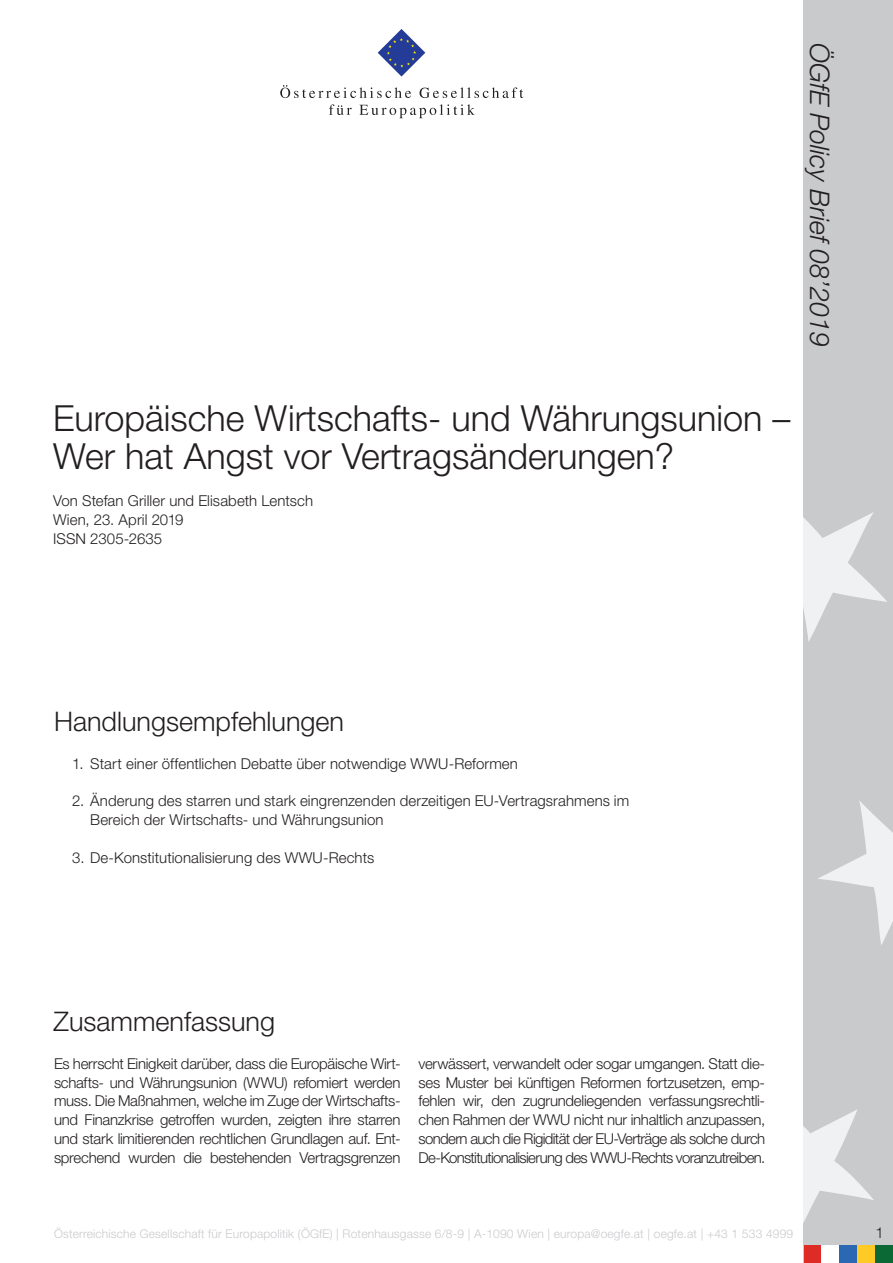
<style>
.page{position:relative;width:893px;height:1263px;background:#fff}
.page>*{position:absolute;margin:0;border:0;box-sizing:border-box;transform-origin:0 0}
.t1{font:300 36px/37.5px "Helvetica Neue LT Std";color:#231f20}
.Untertitel{font:300 27px "Helvetica Neue LT Std";color:#231f20}
.t2{font:italic 300 27px "Helvetica Neue LT Std";color:#231f20}
.Standard_Paragraph{font:300 15px/18.8px "Helvetica Neue LT Std";letter-spacing:.005em;color:#231f20;text-align:justify}
.t3{font:300 12px "Helvetica Neue LT Std";letter-spacing:.015em;color:#c9cacc}
</style>
<div class="page">
<div style="left:804px;top:0;width:89px;height:1263px;background:#c9cacc"></div>
<svg style="left:804px;top:512px;width:83px;height:130px"></svg>
<svg style="left:818px;top:801px;width:75px;height:144px"></svg>
<svg style="left:804px;top:1110px;width:70px;height:111px"></svg>
<svg style="left:378px;top:29px;width:47px;height:48px"></svg>
<svg style="left:280px;top:85px;width:131px;height:13px"></svg>
<svg style="left:420px;top:87px;width:103px;height:11px"></svg>
<svg style="left:329px;top:104px;width:23px;height:11px"></svg>
<svg style="left:359px;top:104px;width:116px;height:14px"></svg>
<div style="left:857px;top:1245px;width:18px;height:18px;background:#fecb26"></div>
<div style="left:839px;top:1245px;width:18px;height:18px;background:#2b68b3"></div>
<div style="left:804px;top:1245px;width:17px;height:18px;background:#de2b26"></div>
<div style="left:875px;top:1245px;width:18px;height:18px;background:#0b6936"></div>
<div style="left:821px;top:1245px;width:18px;height:18px;background:#fff"></div>
<h2 class="t2" style="left:836px;top:43px;width:305px;rotate:90deg">ÖGfE Policy Brief 08’2019</h2>
<p class="t1" style="left:53px;top:399px;width:739px">Europäische Wirtschafts- und Währungsunion –<br>Wer hat Angst vor Vertragsänderungen?</p>
<p class="Standard_Paragraph" style="left:53px;top:491px;width:261px">Von Stefan Griller und Elisabeth Lentsch</p>
<p class="Standard_Paragraph" style="left:53px;top:510px;width:132px">Wien, 23. April 2019</p>
<p class="Standard_Paragraph" style="left:53px;top:529px;width:111px">ISSN 2305-2635</p>
<p class="Untertitel" style="left:54px;top:705px;width:292px">Handlungsempfehlungen</p>
<p class="Standard_Paragraph" style="left:72px;top:754px;width:447px">1. Start einer öffentlichen Debatte über notwendige WWU-Reformen</p>
<p class="Standard_Paragraph" style="left:90px;top:791px;width:541px;text-indent:-18px">2. Änderung des starren und stark eingrenzenden derzeitigen EU-Vertragsrahmens im<br>Bereich der Wirtschafts- und Währungsunion</p>
<p class="Standard_Paragraph" style="left:72px;top:847px;width:304px">3. De-Konstitutionalisierung des WWU-Rechts</p>
<p class="Untertitel" style="left:54px;top:1005px;width:223px">Zusammenfassung</p>
<p class="Standard_Paragraph" style="left:54px;top:1054px;width:348px">Es herrscht Einigkeit darüber, dass die Europäische Wirt&shy;schafts- und Währungsunion (WWU) refomiert werden muss. Die Maßnahmen, welche im Zuge der Wirtschafts&shy;und Finanzkrise getroffen wurden, zeigten ihre starren und stark limitierenden rechtlichen Grundlagen auf. Ent&shy;sprechend wurden die bestehenden Vertragsgrenzen</p>
<p class="Standard_Paragraph" style="left:419px;top:1054px;width:348px">verwässert, verwandelt oder sogar umgangen. Statt die&shy;ses Muster bei künftigen Reformen fortzusetzen, emp&shy;fehlen wir, den zugrundeliegenden verfassungsrechtli&shy;chen Rahmen der WWU nicht nur inhaltlich anzupassen, sondern auch die Rigidität der EU-Verträge als solche durch De-Konstitutionalisierung des WWU-Rechts voranzutreiben.</p>
<p class="t3" style="left:54px;top:1226px;width:741px">Österreichische Gesellschaft für Europapolitik (ÖGfE) | Rotenhausgasse 6/8-9 | A-1090 Wien | europa@oegfe.at | oegfe.at | +43 1 533 4999</p>
<p class="Standard_Paragraph" style="left:875px;top:1222px;width:10px">1</p>
</div>
